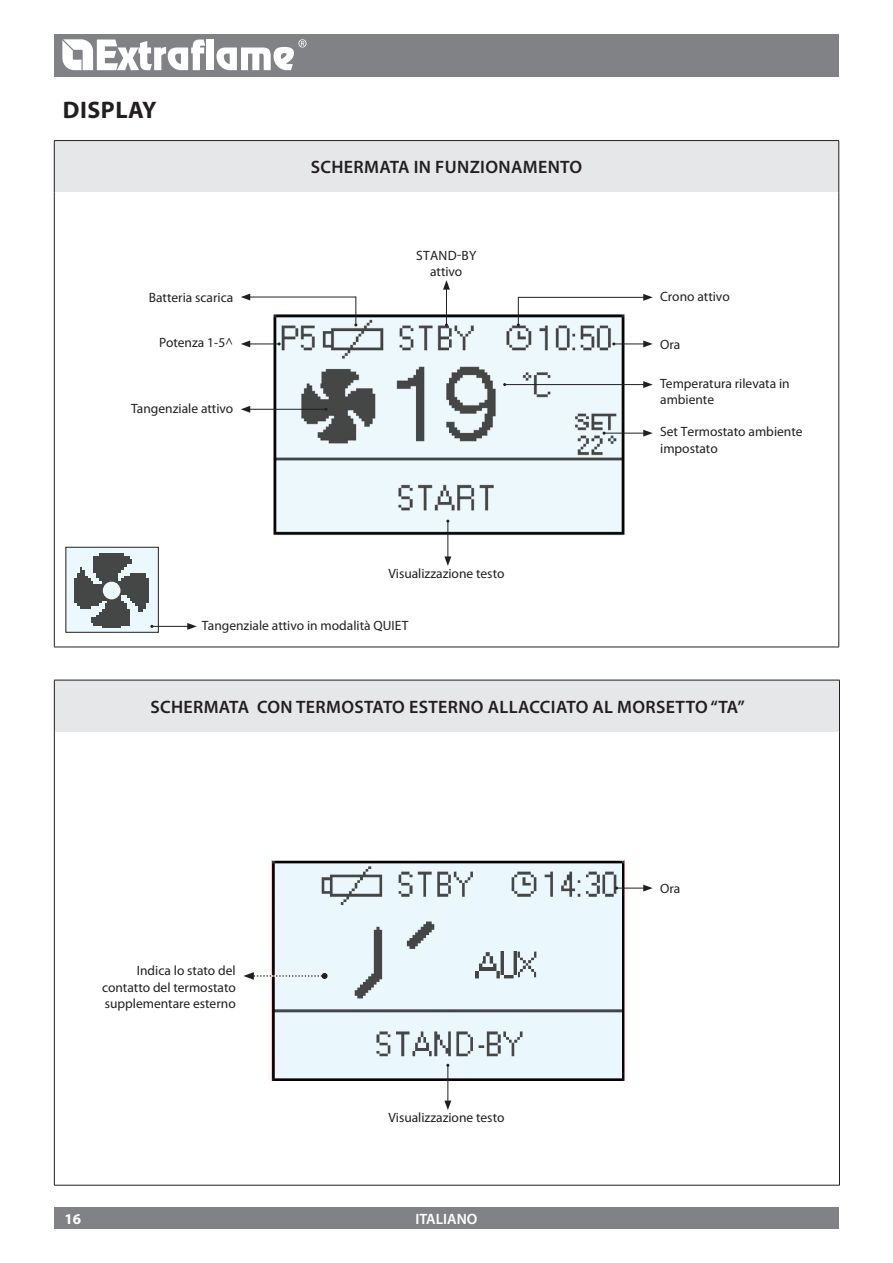
<style>
.page{position:relative;width:893px;height:1263px;background:#fff}
.page>*{position:absolute;margin:0;border:0;box-sizing:border-box;transform-origin:0 0}
.t1{font:700 24px "Myriad Pro";color:#231f20}
.t2{font:600 18px "Myriad Pro";letter-spacing:.02em;color:#231f20}
.t3{font:600 15px "Myriad Pro";color:#fff}
.t4{font:700 15px "Myriad Pro";color:#fff}
.t5{font:13.5px/16.2px "Myriad Pro";color:#231f20}
</style>
<div class="page">
<img style="left:272px;top:314px;width:356px;height:224px">
<div style="left:54px;top:34px;width:785px;height:43px;background:#808285"></div>
<div style="left:54px;top:1208px;width:785px;height:21px;background:#808285"></div>
<svg style="left:62px;top:39px;width:143px;height:31px"></svg>
<div style="left:207px;top:40px;width:7px;height:30px;background:#fff"></div>
<svg style="left:216px;top:39px;width:90px;height:31px"></svg>
<div style="left:54px;top:141px;width:785px;height:51px;background:#e6e7e9"></div>
<hr style="left:54px;top:140px;width:785px;height:1px;background:#231f20">
<hr style="left:54px;top:647px;width:785px;height:1px;background:#231f20">
<hr style="left:54px;top:141px;width:1px;height:51px;background:#231f20">
<hr style="left:838px;top:141px;width:1px;height:51px;background:#231f20">
<hr style="left:54px;top:192px;width:1px;height:455px;background:#231f20">
<hr style="left:838px;top:192px;width:1px;height:455px;background:#231f20">
<div style="left:54px;top:680px;width:785px;height:52px;background:#e6e7e9"></div>
<hr style="left:54px;top:680px;width:786px;height:1px;background:#231f20">
<hr style="left:54px;top:680px;width:1px;height:52px;background:#231f20">
<hr style="left:839px;top:680px;width:1px;height:52px;background:#231f20">
<hr style="left:54px;top:732px;width:1px;height:453px;background:#231f20">
<hr style="left:839px;top:732px;width:1px;height:453px;background:#231f20">
<hr style="left:54px;top:1185px;width:786px;height:1px;background:#231f20">
<hr style="left:446px;top:287px;width:1px;height:38px;background:#231f20">
<svg style="left:443px;top:280px;width:7px;height:10px"></svg>
<svg style="left:354px;top:297px;width:3px;height:29px"></svg>
<hr style="left:248px;top:297px;width:108px;height:1px;background:#231f20">
<svg style="left:241px;top:294px;width:9px;height:6px"></svg>
<hr style="left:447px;top:521px;width:1px;height:38px;background:#231f20">
<svg style="left:444px;top:556px;width:7px;height:10px"></svg>
<hr style="left:248px;top:344px;width:31px;height:1px;background:#231f20">
<svg style="left:241px;top:340px;width:9px;height:7px"></svg>
<hr style="left:614px;top:344px;width:32px;height:1px;background:#231f20">
<svg style="left:643px;top:340px;width:10px;height:7px"></svg>
<hr style="left:604px;top:433px;width:42px;height:1px;background:#231f20">
<svg style="left:643px;top:430px;width:10px;height:7px"></svg>
<hr style="left:505px;top:384px;width:141px;height:1px;background:#231f20">
<svg style="left:643px;top:381px;width:10px;height:7px"></svg>
<hr style="left:518px;top:297px;width:128px;height:1px;background:#231f20">
<svg style="left:643px;top:294px;width:10px;height:7px"></svg>
<svg style="left:517px;top:297px;width:3px;height:29px"></svg>
<img style="left:272px;top:860px;width:352px;height:220px">
<div style="left:466px;top:941px;width:93px;height:56px;background:#eaf7fd"></div>
<img style="left:476px;top:952px;width:40px;height:26px">
<img style="left:518px;top:952px;width:18px;height:25px">
<img style="left:476px;top:952px;width:6px;height:8px">
<hr style="left:447px;top:1065px;width:1px;height:38px;background:#231f20">
<svg style="left:444px;top:1100px;width:7px;height:10px"></svg>
<svg style="left:615px;top:885px;width:38px;height:6px"></svg>
<svg style="left:243px;top:972px;width:85px;height:8px"></svg>
<img style="left:67px;top:549px;width:90px;height:82px">
<div style="left:65px;top:547px;width:94px;height:86px;border:1px solid #231f20"></div>
<img style="left:103px;top:582px;width:18px;height:17px;border-radius:9px">
<hr style="left:152px;top:626px;width:38px;height:1px;background:#231f20">
<svg style="left:187px;top:623px;width:10px;height:7px"></svg>
<hr style="left:248px;top:409px;width:78px;height:1px;background:#231f20">
<svg style="left:241px;top:406px;width:9px;height:7px"></svg>
<h1 class="t1" style="left:63px;top:94px;width:15px">DISPLA</h1>
<h1 class="t1" style="left:142px;top:94px;width:16px">Y</h1>
<p class="t5" style="left:149px;top:289px;width:86px">Batteria scarica</p>
<h2 class="t2" style="left:311px;top:156px;width:34px">SCHERM</h2>
<h2 class="t2" style="left:379px;top:156px;width:204px">ATA IN FUNZIONAMENTO</h2>
<p class="t5" style="left:416px;top:247px;width:61px;text-align:center">STAND-BY attivo</p>
<p class="t5" style="left:660px;top:289px;width:71px">Crono attivo</p>
<p class="t5" style="left:159px;top:334px;width:76px">Potenza 1-5^</p>
<p class="t5" style="left:660px;top:336px;width:22px">Ora</p>
<p class="t5" style="left:131px;top:400px;width:104px">Tangenziale attivo</p>
<p class="t5" style="left:388px;top:565px;width:117px">Visualizzazione testo</p>
<p class="t5" style="left:202px;top:618px;width:208px">Tangenziale attivo in modalità QUIET</p>
<p class="t5" style="left:660px;top:375px;width:131px">Temperatura rilevata in ambiente</p>
<p class="t5" style="left:660px;top:424px;width:144px">Set Termostato ambiente impostato</p>
<h2 class="t2" style="left:150px;top:695px;width:33px">SCHERM</h2>
<h2 class="t2" style="left:219px;top:695px;width:51px">ATA CON</h2>
<h2 class="t2" style="left:296px;top:695px;width:80px">TERMOSTATO</h2>
<h2 class="t2" style="left:409px;top:695px;width:120px">ESTERNO ALLACCIATO</h2>
<h2 class="t2" style="left:592px;top:695px;width:95px">AL MORSETTO</h2>
<h2 class="t2" style="left:710px;top:695px;width:36px">“TA”</h2>
<p class="t5" style="left:102px;top:962px;width:135px;text-align:justify;text-indent:35px">Indica lo stato del contatto del termostato supplementare esterno</p>
<p class="t5" style="left:388px;top:1109px;width:117px">Visualizzazione testo</p>
<p class="t4" style="left:65px;top:1209px;width:18px">16</p>
<p class="t3" style="left:416px;top:1209px;width:63px">ITALIANO</p>
<p class="t5" style="left:660px;top:880px;width:22px">Ora</p>
</div>
